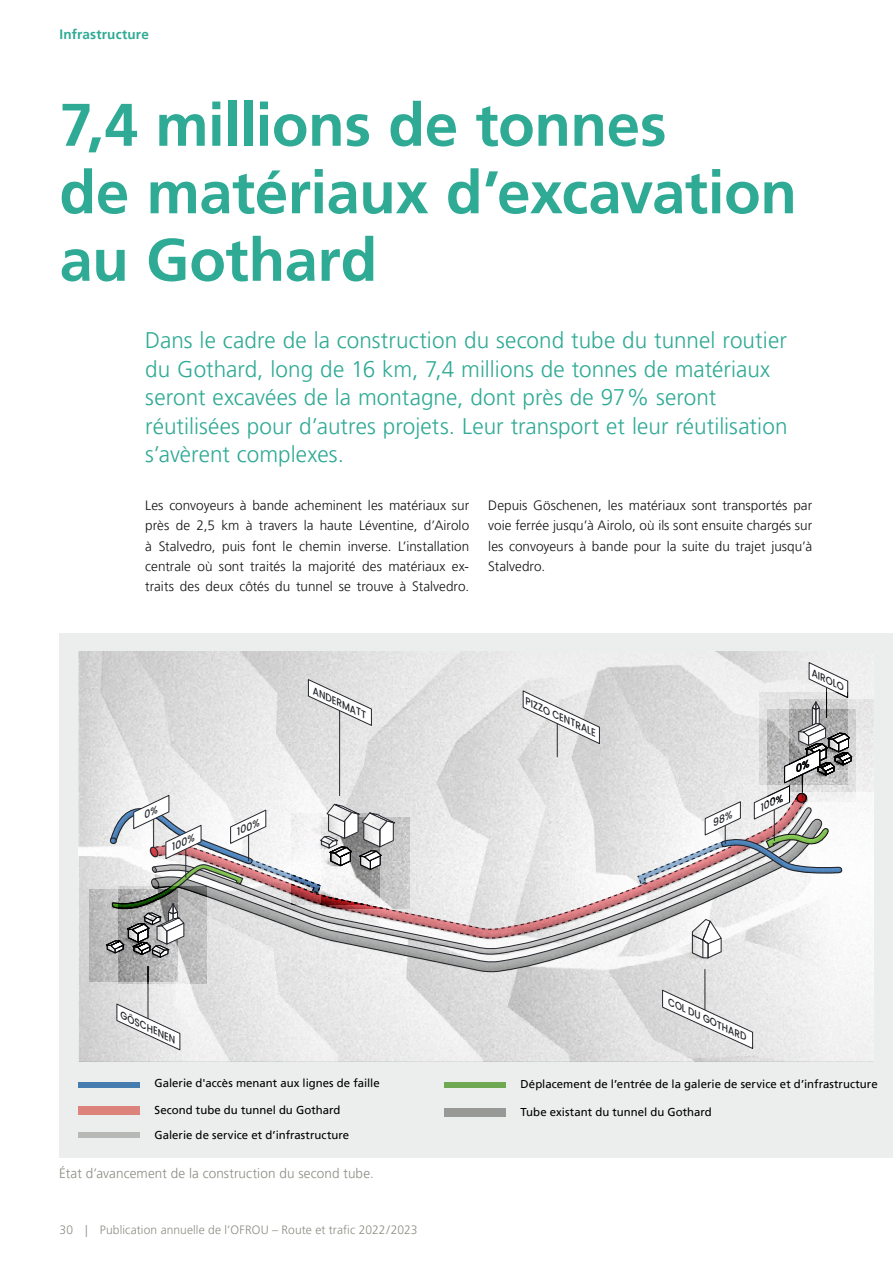
<style>
.page{position:relative;width:893px;height:1263px;background:#fff}
.page>*{position:absolute;margin:0;border:0;box-sizing:border-box;transform-origin:0 0}
.t1{font:700 60px/67.5px "Frutiger LT Pro";letter-spacing:-.01em;color:#2faa95}
.t2{font:300 22.5px/28.5px "Frutiger LT Pro";letter-spacing:.005em;color:#2faa95}
.t3{font:300 13.5px/20.2px "Frutiger LT Pro";color:#131413;text-align:justify}
.t4{font:300 13.5px "Frutiger LT Pro";letter-spacing:.01em;color:#8d8c84}
.t5{font:700 13.5px "Frutiger LT Pro";letter-spacing:.015em;color:#2faa95}
.t6{font:300 12px "Frutiger LT Pro";letter-spacing:.01em;color:#8d8c84}
.t7{font:11.4px/25px "Frutiger LT Pro";color:#000}
.t8{font:italic 500 9.9px "Poppins";color:#25272d}
.t9{font:italic 500 9.9px "Poppins";color:#25272d;scale:1.04 1}
</style>
<div class="page">
<div style="left:60px;top:633px;width:833px;height:524px;background:#eceded"></div>
<img style="left:79px;top:992px;width:37px;height:69px">
<img style="left:753px;top:924px;width:121px;height:92px">
<img style="left:690px;top:1016px;width:184px;height:45px">
<img style="left:282px;top:652px;width:16px;height:102px">
<img style="left:298px;top:652px;width:100px;height:102px">
<img style="left:378px;top:1010px;width:312px;height:51px">
<img style="left:398px;top:652px;width:76px;height:102px">
<img style="left:474px;top:652px;width:163px;height:102px">
<img style="left:78px;top:652px;width:204px;height:118px">
<img style="left:116px;top:1010px;width:259px;height:51px">
<img style="left:112px;top:924px;width:748px;height:86px">
<img style="left:111px;top:754px;width:735px;height:223px">
<svg style="left:662px;top:989px;width:91px;height:60px"></svg>
<hr style="left:705px;top:969px;width:1px;height:41px;background:#25272d">
<hr style="left:557px;top:712px;width:1px;height:45px;background:#25272d">
<svg style="left:522px;top:690px;width:78px;height:54px"></svg>
<hr style="left:339px;top:711px;width:1px;height:85px;background:#25272d">
<svg style="left:308px;top:679px;width:64px;height:47px"></svg>
<svg style="left:116px;top:1003px;width:64px;height:48px"></svg>
<hr style="left:148px;top:966px;width:1px;height:52px;background:#25272d">
<svg style="left:400px;top:793px;width:407px;height:145px"></svg>
<img style="left:599px;top:801px;width:275px;height:123px">
<img style="left:78px;top:770px;width:210px;height:132px">
<img style="left:79px;top:902px;width:12px;height:83px">
<img style="left:95px;top:986px;width:86px;height:8px">
<img style="left:94px;top:981px;width:92px;height:5px">
<img style="left:82px;top:895px;width:7px;height:86px">
<img style="left:89px;top:969px;width:22px;height:12px">
<img style="left:88px;top:884px;width:23px;height:85px">
<img style="left:111px;top:958px;width:95px;height:25px">
<img style="left:853px;top:699px;width:21px;height:79px">
<img style="left:853px;top:699px;width:7px;height:72px">
<img style="left:272px;top:776px;width:16px;height:19px">
<img style="left:288px;top:765px;width:103px;height:30px">
<img style="left:289px;top:775px;width:34px;height:20px">
<img style="left:323px;top:774px;width:103px;height:95px">
<img style="left:325px;top:784px;width:94px;height:102px">
<img style="left:636px;top:897px;width:17px;height:100px">
<img style="left:653px;top:885px;width:96px;height:112px">
<svg style="left:691px;top:919px;width:31px;height:40px"></svg>
<div style="left:78px;top:1082px;width:62px;height:5px;background:#457caf"></div>
<div style="left:78px;top:1106px;width:62px;height:8px;background:#dc837c"></div>
<div style="left:78px;top:1132px;width:62px;height:6px;background:#b8b8b7"></div>
<div style="left:444px;top:1082px;width:62px;height:5px;background:#6ea853"></div>
<div style="left:444px;top:1108px;width:62px;height:9px;background:#989897"></div>
<svg style="left:637px;top:662px;width:216px;height:223px"></svg>
<svg style="left:104px;top:795px;width:296px;height:163px"></svg>
<p class="t5" style="left:60px;top:26px;width:91px">Infrastructure</p>
<h1 class="t1" style="left:60px;top:91px;width:739px">7,4 millions de tonnes<br>de matériaux d’excavation au Gothard</h1>
<p class="t2" style="left:145px;top:326px;width:644px">Dans le cadre de la construction du second tube du tunnel -routier du Gothard, long de 16 km, 7,4 millions de tonnes de -matériaux seront excavées de la montagne, dont près de 97% seront réutilisées pour d’autres projets. Leur transport et leur réutilisation s’avèrent complexes.</p>
<p class="t3" style="left:145px;top:495px;width:325px">Les convoyeurs à bande acheminent les matériaux sur près de 2,5 km à travers la haute Léventine, d’Airolo à Stalvedro, puis font le chemin inverse. L’installation centrale où sont traités la majorité des matériaux ex&shy;traits des deux côtés du tunnel se trouve à Stalvedro.</p>
<p class="t3" style="left:488px;top:495px;width:325px">Depuis Göschenen, les matériaux sont transportés par voie ferrée jusqu’à Airolo, où ils sont ensuite chargés sur les convoyeurs à bande pour la suite du trajet jusqu’à Stalvedro.</p>
<p class="t9" style="left:168px;top:843px;width:25px;rotate:-25deg">100%</p>
<p class="t9" style="left:233px;top:828px;width:25px;rotate:-25deg">100%</p>
<p class="t8" style="left:317px;top:686px;width:60px;rotate:25deg">ANDERMATT</p>
<p class="t8" style="left:125px;top:1010px;width:62px;rotate:25deg">GÖSCHENEN</p>
<p class="t7" style="left:155px;top:1071px;width:227px">Galerie d'accès menant aux lignes de faille</p>
<p class="t7" style="left:155px;top:1097px;width:196px">Second tube du tunnel du Gothard<br>Galerie de service et d’infrastructure</p>
<p class="t4" style="left:59px;top:1165px;width:316px">État d’avancement de la construction du second tube.</p>
<p class="t6" style="left:60px;top:1222px;width:359px">30 | Publication annuelle de l’OFROU – Route et trafic 2022/2023</p>
<p class="t8" style="left:529px;top:696px;width:79px;rotate:25deg">PIZZO CENTRALE</p>
<p class="t8" style="left:816px;top:668px;width:37px;rotate:25deg">AIROLO</p>
<p class="t9" style="left:757px;top:803px;width:25px;rotate:-25deg">100%</p>
<p class="t8" style="left:672px;top:996px;width:88px;rotate:25deg">COL DU GOTHARD</p>
<p class="t7" style="left:521px;top:1071px;width:358px">Déplacement de l’entrée de la galerie de service et d’infrastructure</p>
<p class="t7" style="left:521px;top:1099px;width:193px">Tube existant du tunnel du Gothard</p>
</div>
